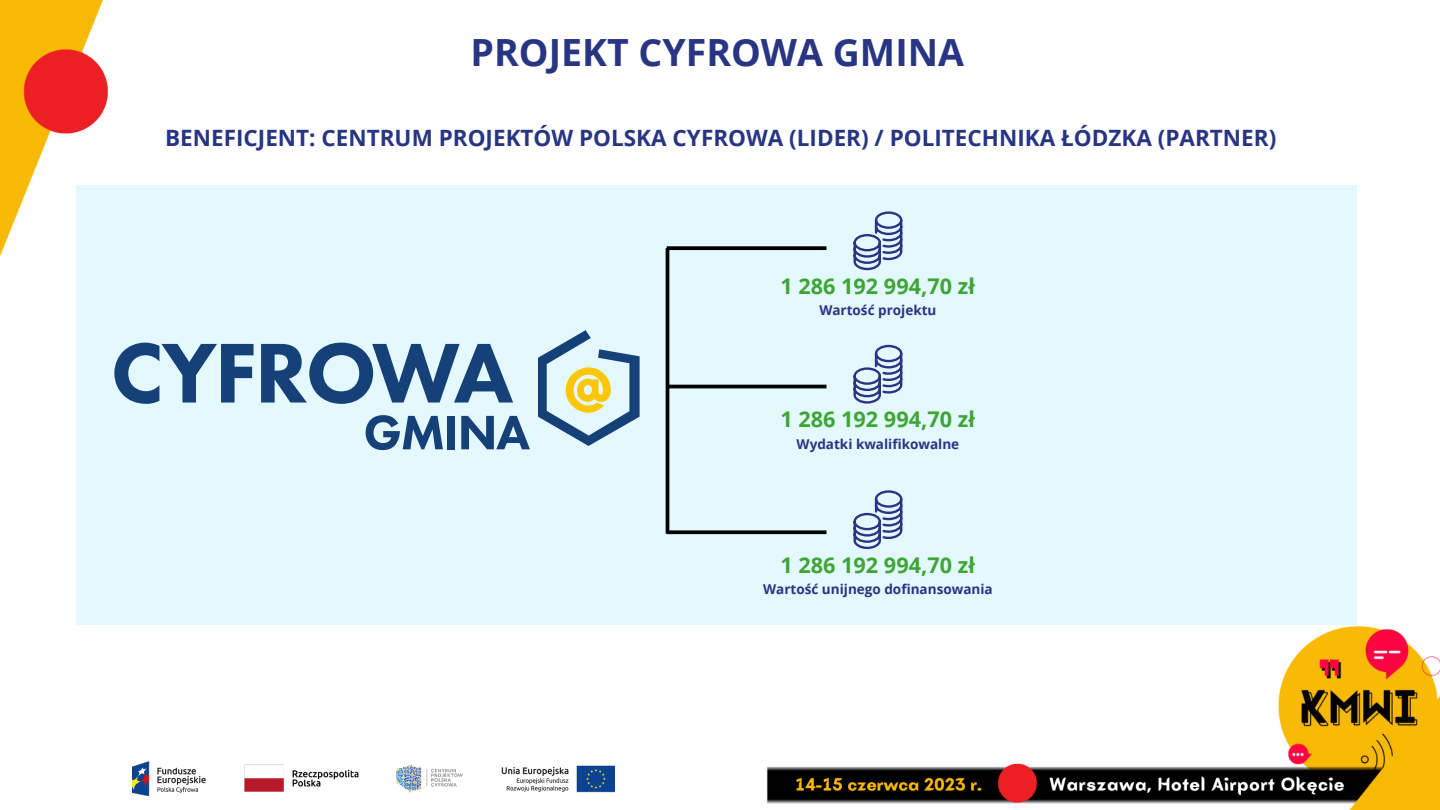
<style>
.page{position:relative;width:1440px;height:810px;background:#fff}
.page>*{position:absolute;margin:0;border:0;box-sizing:border-box;transform-origin:0 0}
.t1{font:700 37.5px "Open Sans";color:#283583}
.t2{font:700 22.5px "Open Sans";color:#283583}
.t3{font:700 21.67px "Open Sans";color:#3fa535}
.t4{font:700 13.5px "Open Sans";color:#283583}
</style>
<div class="page">
<img style="left:0;top:0;width:1440px;height:810px">
<img style="left:132px;top:761px;width:483px;height:34px">
<div style="left:76px;top:185px;width:1282px;height:440px;background:#e3f9ff"></div>
<svg style="left:114px;top:343px;width:140px;height:61px"></svg>
<svg style="left:261px;top:343px;width:252px;height:61px"></svg>
<svg style="left:366px;top:415px;width:77px;height:35px"></svg>
<div style="left:447px;top:416px;width:8px;height:33px;background:#154178"></div>
<svg style="left:461px;top:416px;width:69px;height:33px"></svg>
<svg style="left:538px;top:330px;width:102px;height:116px"></svg>
<hr style="left:666px;top:248px;width:3px;height:286px;background:#000">
<svg style="left:667px;top:246px;width:159px;height:4px"></svg>
<hr style="left:667px;top:385px;width:159px;height:3px;background:#000">
<svg style="left:669px;top:530px;width:157px;height:4px"></svg>
<svg style="left:853px;top:344px;width:50px;height:60px"></svg>
<svg style="left:853px;top:211px;width:50px;height:60px"></svg>
<svg style="left:853px;top:490px;width:50px;height:60px"></svg>
<h1 class="t1" style="left:471px;top:26px;width:495px">PROJEKT CYFROWA GMINA</h1>
<p class="t2" style="left:165px;top:121px;width:1113px">BENEFICJENT: CENTRUM PROJEKTÓW POLSKA CYFROWA (LIDER) / POLITECHNIKA ŁÓDZKA (PARTNER)</p>
<p class="t3" style="left:781px;top:271px;width:196px">1 286 192 994,70 zł</p>
<p class="t4" style="left:819px;top:301px;width:119px">Wartość projektu</p>
<p class="t3" style="left:781px;top:404px;width:196px">1 286 192 994,70 zł</p>
<p class="t4" style="left:797px;top:434px;width:164px">Wydatki kwalifikowalne</p>
<p class="t3" style="left:781px;top:550px;width:196px">1 286 192 994,70 zł</p>
<p class="t4" style="left:763px;top:580px;width:231px">Wartość unijnego dofinansowania</p>
</div>
